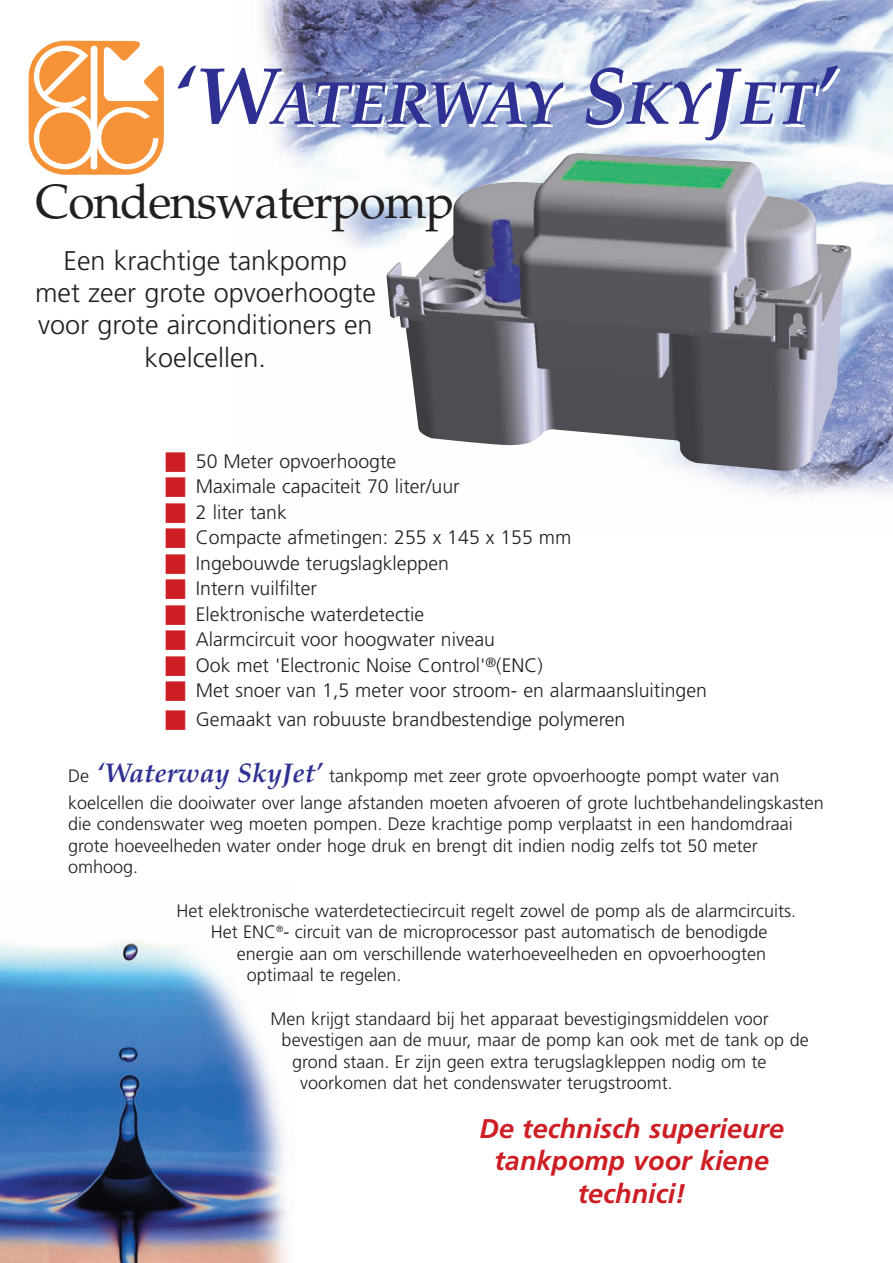
<style>
.page{position:relative;width:893px;height:1263px;background:#fff}
.page>*{position:absolute;margin:0;border:0;box-sizing:border-box;transform-origin:0 0}
.t1{font:italic 700 60.75px "Palatino";letter-spacing:-.03em;color:#2e3092}
.t2{font:48px "Palatino";letter-spacing:-.025em;color:#231f20}
.t3{font:300 27px/32.4px "Frutiger";color:#231f20;text-align:center}
.t4{font:italic 700 27px/32.4px "Frutiger";color:#cd1e24;text-align:center}
.t5{font:300 19.5px/25.5px "Frutiger";color:#231f20}
.t6{font:300 18px/21.6px "Frutiger";color:#231f20}
.s1{font-size:81px}
.s2{font-family:"Palatino";font-weight:700;font-style:italic;font-size:27px;color:#2e3092}
</style>
<div class="page">
<img style="left:0;top:941px;width:287px;height:322px">
<img style="left:259px;top:0;width:634px;height:496px">
<svg style="left:29px;top:40px;width:135px;height:135px"></svg>
<img style="left:387px;top:153px;width:464px;height:318px">
<h1 class="t1" style="left:172px;top:80px;width:665px"><span class="s1">‘W</span>ATERWAY <span class="s1">S</span>KY<span class="s1">J</span>ET<span class="s1">’</span></h1>
<h2 class="t2" style="left:36px;top:184px;width:420px">Condenswaterpomp</h2>
<h3 class="t3" style="left:35px;top:246px;width:342px">Een krachtige tankpomp<br>met zeer grote opvoerhoogte voor grote airconditioners en koelcellen.</h3>
<p class="t5" style="left:196px;top:450px;width:513px">50 Meter opvoerhoogte<br>Maximale capaciteit 70 liter/uur<br>2 liter tank<br>Compacte afmetingen: 255 x 145 x 155 mm<br>Ingebouwde terugslagkleppen<br>Intern vuilfilter<br>Elektronische waterdetectie<br>Alarmcircuit voor hoogwater niveau<br>Ook met 'Electronic Noise Control'<sup>®</sup>(ENC)<br>Met snoer van 1,5 meter voor stroom- en alarmaansluitingen</p>
<p class="t5" style="left:196px;top:708px;width:431px">Gemaakt van robuuste brandbestendige polymeren</p>
<p class="t6" style="left:68px;top:764px;width:757px;line-height:26.5px">De <span class="s2">‘Waterway SkyJet’</span> tankpomp met zeer grote opvoerhoogte pompt water van koelcellen die dooiwater over lange afstanden moeten afvoeren of grote luchtbehandelingskasten</p>
<p class="t6" style="left:68px;top:814px;width:726px">die condenswater weg moeten pompen. Deze krachtige pomp verplaatst in een handomdraai grote hoeveelheden water onder hoge druk en brengt dit indien nodig zelfs tot 50 meter omhoog.</p>
<p class="t6" style="left:176px;top:901px;width:621px">Het elektronische waterdetectiecircuit regelt zowel de pomp als de alarmcircuits.</p>
<p class="t6" style="left:211px;top:922px;width:558px">Het ENC<sup>®</sup>- circuit van de microprocessor past automatisch de benodigde</p>
<p class="t6" style="left:237px;top:944px;width:531px">energie aan om verschillende waterhoeveelheden en opvoerhoogten</p>
<p class="t6" style="left:247px;top:966px;width:156px">optimaal te regelen.</p>
<p class="t6" style="left:270px;top:1009px;width:500px">Men krijgt standaard bij het apparaat bevestigingsmiddelen voor</p>
<p class="t6" style="left:282px;top:1030px;width:529px">bevestigen aan de muur, maar de pomp kan ook met de tank op de</p>
<p class="t6" style="left:292px;top:1052px;width:476px">grond staan. Er zijn geen extra terugslagkleppen nodig om te</p>
<p class="t6" style="left:300px;top:1074px;width:374px">voorkomen dat het condenswater terugstroomt.</p>
<h3 class="t4" style="left:479px;top:1114px;width:306px">De technisch superieure tankpomp voor kiene technici!</h3>
</div>
